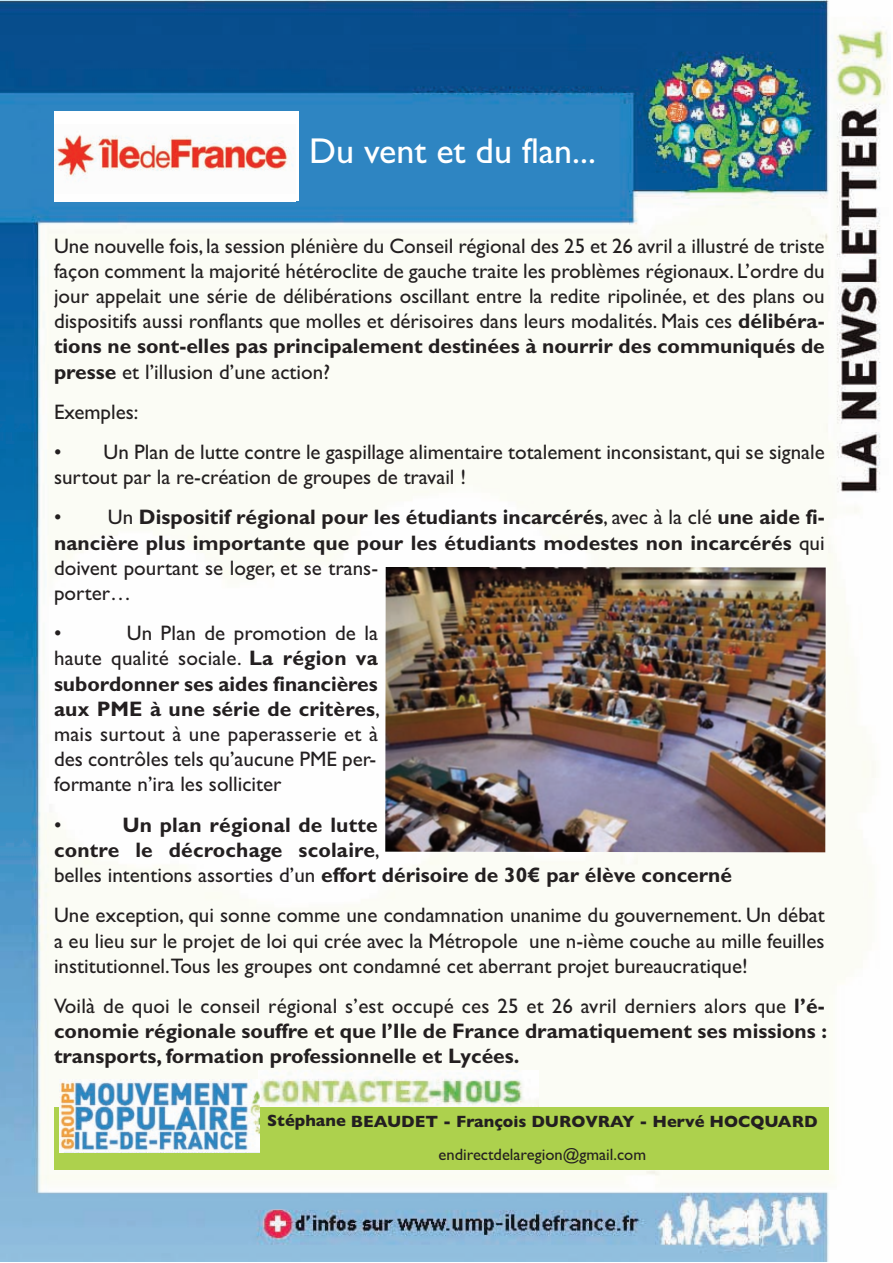
<style>
.page{position:relative;width:893px;height:1263px;background:#fff}
.page>*{position:absolute;margin:0;border:0;box-sizing:border-box;transform-origin:0 0}
.t1{font:36px "Gill Sans";color:#fff}
.t2{font:21px/25.2px "Gill Sans";color:#231f20;text-align:justify}
.t3{font:700 21px/25.2px "Gill Sans";color:#231f20}
.t4{font:700 16.5px/33.5px "Gill Sans";color:#231f20;text-align:center}
.s1{font-weight:700}
.s2{font-weight:400}
</style>
<div class="page">
<img style="left:0;top:0;width:888px;height:1261px">
<div style="left:259px;top:1070px;width:279px;height:40px;background:#fff"></div>
<img style="left:260px;top:1071px;width:278px;height:36px">
<div style="left:54px;top:1107px;width:775px;height:62px;background:#add14d"></div>
<img style="left:59px;top:1079px;width:201px;height:73px">
<div style="left:54px;top:111px;width:245px;height:90px;background:#fff"></div>
<img style="left:54px;top:134px;width:240px;height:44px">
<img style="left:385px;top:567px;width:441px;height:285px">
<p class="t1" style="left:309px;top:130px;width:288px">Du vent et du flan...</p>
<p class="t2" style="left:54px;top:233px;width:772px">Une nouvelle fois, la session plénière du Conseil régional des 25 et 26 avril a illustré de triste façon comment la majorité hétéroclite de gauche traite les problèmes régionaux. L’ordre du jour appelait une série de délibérations oscillant entre la redite ripolinée, et des plans ou dispositifs aussi ronflants que molles et dérisoires dans leurs modalités. Mais ces <span class="s1">délibéra&shy;tions ne sont-elles pas principalement destinées à nourrir des communiqués de presse</span> et l’illusion d’une action?</p>
<p class="t2" style="left:54px;top:399px;width:86px">Exemples:</p>
<p class="t2" style="left:54px;top:439px;width:772px">• Un Plan de lutte contre le gaspillage alimentaire totalement inconsistant, qui se signale surtout par la re-création de groupes de travail !</p>
<p class="t3" style="left:54px;top:505px;width:772px"><span class="s2">• Un</span> Dispositif régional pour les étudiants incarcérés<span class="s2">, avec à la clé</span> une aide fi&shy;nancière plus importante que pour les étudiants modestes non incarcérés <span class="s2">qui doivent pourtant se loger, et se trans-<br>porter…</span></p>
<p class="t2" style="left:54px;top:620px;width:9px">•</p>
<p class="t2" style="left:54px;top:620px;width:327px;text-align:left;text-indent:73px">Un Plan de promotion de la haute qualité sociale. <span class="s1">La région va subordonner ses aides financières aux PME à une série de critères</span>, mais surtout à une paperasserie et à des contrôles tels qu’aucune PME per&shy;formante n’ira les solliciter</p>
<p class="t2" style="left:54px;top:812px;width:9px">•</p>
<p class="t3" style="left:54px;top:812px;width:680px;text-indent:68px">Un plan régional de lutte<br>contre le décrochage scolaire<span class="s2">,<br>belles intentions assorties d’un</span> effort dérisoire de 30€ par élève concerné</p>
<p class="t2" style="left:54px;top:902px;width:772px">Une exception, qui sonne comme une condamnation unanime du gouvernement. Un débat a eu lieu sur le projet de loi qui crée avec la Métropole une n-ième couche au mille feuilles institutionnel.Tous les groupes ont condamné cet aberrant projet bureaucratique!</p>
<p class="t3" style="left:54px;top:993px;width:774px;text-align:justify"><span class="s2">Voilà de quoi le conseil régional s’est occupé ces 25 et 26 avril derniers alors que</span> l’é&shy;conomie régionale souffre et que l’Ile de France dramatiquement ses missions : transports, formation professionnelle et Lycées.</p>
<p class="t4" style="left:267px;top:1104px;width:552px">Stéphane BEAUDET - François DUROVRAY - Hervé HOCQUARD <span class="s2">endirectdelaregion@gmail.com</span></p>
</div>
